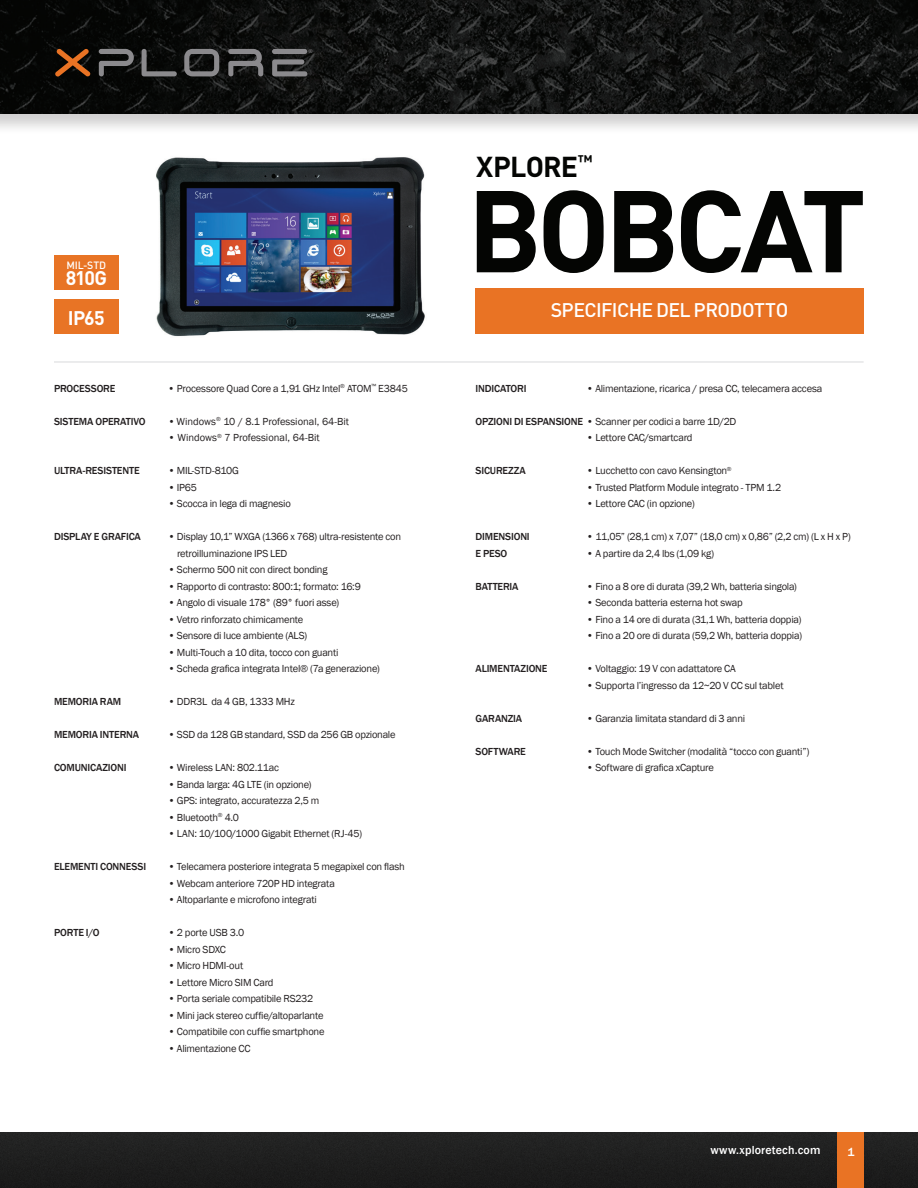
<style>
.page{position:relative;width:918px;height:1188px;background:#fff}
.page>*{position:absolute;margin:0;border:0;box-sizing:border-box;transform-origin:0 0}
.t1{font:700 114.15px "DIN";letter-spacing:-.05em;color:#040503}
.t2{font:700 28.5px "DIN";letter-spacing:-.03em;color:#040503}
.t3{font:500 19.5px "DIN";letter-spacing:-.03em;color:#fff}
.t4{font:700 19.5px/39.3px "DIN";letter-spacing:-.045em;color:#fff}
.t5{font:500 12px "Franklin Gothic";letter-spacing:.015em;color:#fff}
.t6{font:10.5px/16.5px "Franklin Gothic";letter-spacing:-.02em;color:#231f20}
.t7{font:500 10.5px/16.5px "Franklin Gothic";letter-spacing:-.015em;color:#231f20}
.t8{font:10.5px "Franklin Gothic";color:#231f20}
.t9{font:500 10.5px "DIN";letter-spacing:-.01em;color:#fff}
.t10{font:5.25px "Arial";color:#8b8a8d}
.s1{font-weight:500}
</style>
<div class="page">
<div style="left:0;top:1133px;width:918px;height:55px;background:#1e1f1e"></div>
<div style="left:837px;top:1133px;width:27px;height:55px;background:#e97324"></div>
<div style="left:0;top:0;width:918px;height:135px;background:#231f20;opacity:.21"></div>
<img style="left:0;top:0;width:918px;height:114px">
<svg style="left:184px;top:49px;width:35px;height:27px"></svg>
<svg style="left:99px;top:49px;width:35px;height:27px"></svg>
<svg style="left:142px;top:49px;width:35px;height:27px"></svg>
<svg style="left:55px;top:49px;width:35px;height:28px"></svg>
<svg style="left:228px;top:49px;width:35px;height:27px"></svg>
<svg style="left:272px;top:49px;width:35px;height:27px"></svg>
<img style="left:156px;top:157px;width:269px;height:180px">
<div style="left:54px;top:255px;width:65px;height:35px;background:#e87425"></div>
<div style="left:54px;top:299px;width:65px;height:35px;background:#e87425"></div>
<div style="left:476px;top:288px;width:388px;height:46px;background:#e97324"></div>
<hr style="left:54px;top:362px;width:810px;height:1px;background:#d8d9db">
<p class="t10" style="left:309px;top:47px;width:5px">®</p>
<p class="t9" style="left:66px;top:258px;width:41px">MIL-STD</p>
<h3 class="t4" style="left:66px;top:258px;width:43px">810G<br>IP65</h3>
<p class="t7" style="left:54px;top:380px;width:63px">PROCESSORE</p>
<p class="t7" style="left:54px;top:413px;width:93px">SISTEMA OPERATIVO</p>
<p class="t7" style="left:54px;top:463px;width:87px">ULTRA-RESISTENTE</p>
<p class="t7" style="left:54px;top:529px;width:88px">DISPLAY E GRAFICA</p>
<p class="t7" style="left:54px;top:694px;width:69px">MEMORIA RAM</p>
<p class="t7" style="left:54px;top:727px;width:87px">MEMORIA INTERNA</p>
<p class="t7" style="left:54px;top:760px;width:74px">COMUNICAZIONI</p>
<p class="t7" style="left:54px;top:859px;width:94px">ELEMENTI CONNESSI</p>
<p class="t7" style="left:54px;top:925px;width:47px">PORTE I/O</p>
<p class="t6" style="left:168px;top:380px;width:242px">• Processore Quad Core a 1,91 GHz Intel<sup>®</sup> ATOM<sup>™</sup> E3845</p>
<p class="t8" style="left:168px;top:415px;width:183px">• Windows<sup>®</sup> 10 / 8.1 Professional, 64-Bit</p>
<p class="t8" style="left:168px;top:431px;width:153px">• Windows<sup>®</sup> 7 Professional, 64-Bit</p>
<p class="t6" style="left:168px;top:463px;width:73px">• MIL-STD-810G</p>
<p class="t6" style="left:168px;top:479px;width:31px">• IP65</p>
<p class="t6" style="left:168px;top:496px;width:124px">• Scocca in lega di magnesio</p>
<p class="t6" style="left:177px;top:529px;width:226px;text-indent:-9px">• Display 10,1” WXGA (1366 x 768) ultra-resistente con retroilluminazione IPS LED</p>
<p class="t6" style="left:168px;top:562px;width:161px">• Schermo 500 nit con direct bonding</p>
<p class="t6" style="left:168px;top:578px;width:194px">• Rapporto di contrasto: 800:1; formato: 16:9</p>
<p class="t6" style="left:168px;top:595px;width:173px">• Angolo di visuale 178° (89° fuori asse)</p>
<p class="t6" style="left:168px;top:611px;width:137px">• Vetro rinforzato chimicamente</p>
<p class="t6" style="left:168px;top:628px;width:141px">• Sensore di luce ambiente (ALS)</p>
<p class="t6" style="left:168px;top:644px;width:172px">• Multi-Touch a 10 dita, tocco con guanti</p>
<p class="t6" style="left:168px;top:661px;width:213px">• Scheda grafica integrata Intel® (7a generazione)</p>
<p class="t6" style="left:168px;top:694px;width:128px">• DDR3L da 4 GB, 1333 MHz</p>
<p class="t6" style="left:168px;top:727px;width:229px">• SSD da 128 GB standard, SSD da 256 GB opzionale</p>
<p class="t6" style="left:168px;top:760px;width:113px">• Wireless LAN: 802.11ac</p>
<p class="t6" style="left:168px;top:776px;width:145px">• Banda larga: 4G LTE (in opzione)</p>
<p class="t6" style="left:168px;top:793px;width:153px">• GPS: integrato, accuratezza 2,5 m</p>
<p class="t6" style="left:168px;top:809px;width:73px">• Bluetooth<sup>®</sup> 4.0</p>
<p class="t6" style="left:168px;top:826px;width:196px">• LAN: 10/100/1000 Gigabit Ethernet (RJ-45)</p>
<p class="t6" style="left:168px;top:859px;width:238px">• Telecamera posteriore integrata 5 megapixel con flash</p>
<p class="t6" style="left:168px;top:875px;width:169px">• Webcam anteriore 720P HD integrata</p>
<p class="t6" style="left:168px;top:892px;width:150px">• Altoparlante e microfono integrati</p>
<p class="t6" style="left:168px;top:925px;width:78px">• 2 porte USB 3.0</p>
<p class="t6" style="left:168px;top:941px;width:59px">• Micro SDXC</p>
<p class="t6" style="left:168px;top:958px;width:77px">• Micro HDMI-out</p>
<p class="t6" style="left:168px;top:974px;width:107px">• Lettore Micro SIM Card</p>
<p class="t6" style="left:168px;top:991px;width:147px">• Porta seriale compatibile RS232</p>
<p class="t6" style="left:168px;top:1007px;width:157px">• Mini jack stereo cuffie/altoparlante</p>
<p class="t6" style="left:168px;top:1024px;width:158px">• Compatibile con cuffie smartphone</p>
<p class="t6" style="left:168px;top:1040px;width:84px">• Alimentazione CC</p>
<h2 class="t2" style="left:476px;top:148px;width:118px">XPLORE<sup>™</sup></h2>
<h1 class="t1" style="left:467px;top:156px;width:400px">BOBCAT</h1>
<h3 class="t3" style="left:551px;top:298px;width:239px">SPECIFICHE DEL PRODOTTO</h3>
<p class="t6" style="left:586px;top:380px;width:237px">• Alimentazione, ricarica / presa CC, telecamera accesa</p>
<p class="t7" style="left:476px;top:380px;width:53px">INDICATORI</p>
<p class="t6" style="left:476px;top:413px;width:262px"><span class="s1">OPZIONI DI ESPANSIONE</span> • Scanner per codici a barre 1D/2D</p>
<p class="t7" style="left:476px;top:463px;width:52px">SICUREZZA</p>
<p class="t7" style="left:476px;top:529px;width:56px">DIMENSIONI<br>E PESO</p>
<p class="t7" style="left:476px;top:578px;width:45px">BATTERIA</p>
<p class="t7" style="left:476px;top:661px;width:74px">ALIMENTAZIONE</p>
<p class="t7" style="left:476px;top:710px;width:48px">GARANZIA</p>
<p class="t7" style="left:476px;top:743px;width:52px">SOFTWARE</p>
<p class="t6" style="left:586px;top:430px;width:108px">• Lettore CAC/smartcard</p>
<p class="t6" style="left:586px;top:463px;width:147px">• Lucchetto con cavo Kensington<sup>®</sup></p>
<p class="t6" style="left:586px;top:479px;width:196px">• Trusted Platform Module integrato - TPM 1.2</p>
<p class="t6" style="left:586px;top:496px;width:110px">• Lettore CAC (in opzione)</p>
<p class="t6" style="left:586px;top:529px;width:266px">• 11,05” (28,1 cm) x 7,07” (18,0 cm) x 0,86” (2,2 cm) (L x H x P)</p>
<p class="t6" style="left:586px;top:545px;width:129px">• A partire da 2,4 lbs (1,09 kg)</p>
<p class="t6" style="left:586px;top:578px;width:212px">• Fino a 8 ore di durata (39,2 Wh, batteria singola)</p>
<p class="t6" style="left:586px;top:595px;width:158px">• Seconda batteria esterna hot swap</p>
<p class="t6" style="left:586px;top:611px;width:217px">• Fino a 14 ore di durata (31,1 Wh, batteria doppia)</p>
<p class="t6" style="left:586px;top:628px;width:217px">• Fino a 20 ore di durata (59,2 Wh, batteria doppia)</p>
<p class="t6" style="left:586px;top:661px;width:151px">• Voltaggio: 19 V con adattatore CA</p>
<p class="t6" style="left:586px;top:677px;width:199px">• Supporta l’ingresso da 12~20 V CC sul tablet</p>
<p class="t6" style="left:586px;top:710px;width:160px">• Garanzia limitata standard di 3 anni</p>
<p class="t6" style="left:586px;top:743px;width:224px">• Touch Mode Switcher (modalità “tocco con guanti”)</p>
<p class="t6" style="left:586px;top:760px;width:129px">• Software di grafica xCapture</p>
<p class="t5" style="left:710px;top:1143px;width:112px">www.xploretech.com</p>
<p class="t5" style="left:848px;top:1144px;width:9px">1</p>
</div>
